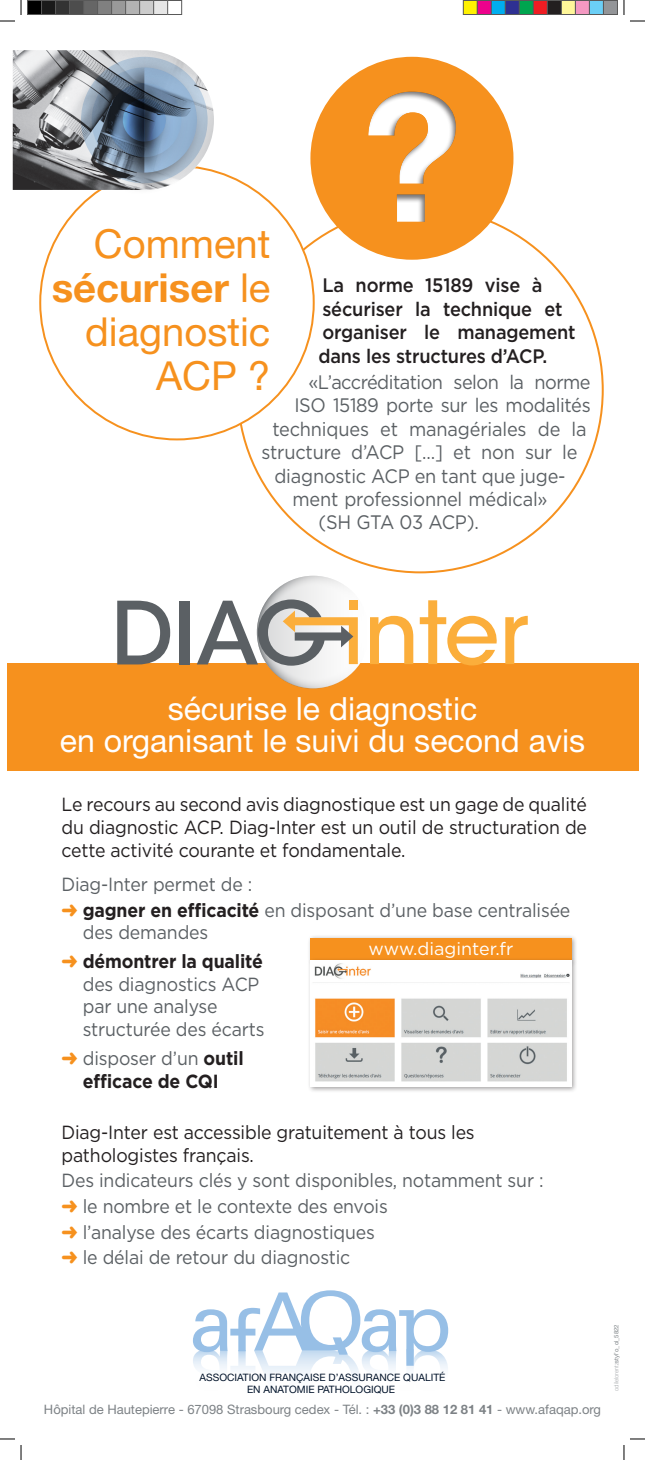
<style>
.page{position:relative;width:645px;height:1460px;background:#fff}
.page>*{position:absolute;margin:0;border:0;box-sizing:border-box;transform-origin:0 0}
.t1{font:40px/44px "Helvetica Neue LT Std";color:#f6911e;text-align:right}
.t2{font:32px/32px "Helvetica Neue LT Std";color:#fff;text-align:center}
.t3{font:19.5px "Gotham";letter-spacing:-.01em;color:#5b6064;scale:.93 1}
.t4{font:500 19.5px/23.4px "Gotham";letter-spacing:-.01em;color:#231f20;scale:.93 1}
.t5{font:19.5px "Gotham";letter-spacing:-.03em;color:#5b6064;scale:.93 1}
.t6{font:19px/25.6px "Gotham";letter-spacing:-.01em;color:#5b6064;scale:.93 1}
.t7{font:19px/22.8px "Gotham";letter-spacing:-.01em;color:#231f20;text-align:justify;scale:.93 1}
.t8{font:700 19px/28.5px "Gotham";letter-spacing:-.01em;color:#231f20;scale:.93 1}
.t9{font:17.9px "Gotham";color:#fff}
.t10{font:13px "Helvetica Neue LT Std";color:#7d8286}
.t11{font:10.2px/12.2px "Helvetica Neue LT Std";color:#001229;text-align:center}
.t12{font:6px "Helvetica Neue LT Std";color:#7d8286}
.s1{font-weight:700}
.s2{color:#f6911e}
.s3{font-weight:700;color:#231f20}
.s4{font-weight:400;color:#5b6064}
.s5{font-weight:100}
</style>
<div class="page">
<div style="left:311px;top:58px;width:201px;height:201px;background:#f6911e;border-radius:50%"></div>
<div style="left:366px;top:90px;width:89px;height:132px;background:#231f20;opacity:.61"></div>
<svg style="left:13px;top:50px;width:201px;height:140px;background:#8f98a2"></svg>
<svg style="left:193px;top:1290px;width:255px;height:87px"></svg>
<div style="left:7px;top:664px;width:631px;height:107px;background:#f6911e"></div>
<svg style="left:257px;top:575px;width:113px;height:113px"></svg>
<svg style="left:370px;top:615px;width:43px;height:49px"></svg>
<svg style="left:419px;top:600px;width:78px;height:65px"></svg>
<svg style="left:505px;top:616px;width:22px;height:48px"></svg>
<svg style="left:117px;top:600px;width:53px;height:64px"></svg>
<div style="left:180px;top:600px;width:10px;height:64px;background:#5b6064"></div>
<svg style="left:197px;top:599px;width:160px;height:66px"></svg>
<div style="left:307px;top:934px;width:270px;height:33px;background:#231f20;opacity:.42"></div>
<div style="left:310px;top:937px;width:261px;height:23px;background:#f6911e"></div>
<div style="left:307px;top:957px;width:270px;height:135px;background:#231f20;opacity:.42"></div>
<img style="left:310px;top:960px;width:261px;height:126px">
<svg style="left:0;top:0;width:22px;height:22px"></svg>
<svg style="left:0;top:1438px;width:22px;height:21px"></svg>
<svg style="left:623px;top:0;width:21px;height:22px"></svg>
<svg style="left:623px;top:1438px;width:21px;height:21px"></svg>
<div style="left:28px;top:0;width:14px;height:14px;background:#000"></div>
<div style="left:27px;top:0;width:15px;height:15px;border:1px solid #595959"></div>
<div style="left:42px;top:0;width:14px;height:14px;background:#1a1a1a"></div>
<div style="left:41px;top:0;width:15px;height:15px;border:1px solid #595959"></div>
<div style="left:56px;top:0;width:14px;height:14px;background:#333"></div>
<div style="left:55px;top:0;width:15px;height:15px;border:1px solid #595959"></div>
<div style="left:70px;top:0;width:14px;height:14px;background:#4d4d4d"></div>
<div style="left:69px;top:0;width:15px;height:15px;border:1px solid #595959"></div>
<div style="left:84px;top:0;width:14px;height:14px;background:#666"></div>
<div style="left:83px;top:0;width:15px;height:15px;border:1px solid #595959"></div>
<div style="left:98px;top:0;width:14px;height:14px;background:#808080"></div>
<div style="left:97px;top:0;width:15px;height:15px;border:1px solid #595959"></div>
<div style="left:112px;top:0;width:14px;height:14px;background:#999"></div>
<div style="left:111px;top:0;width:15px;height:15px;border:1px solid #595959"></div>
<div style="left:126px;top:0;width:14px;height:14px;background:#b3b3b3"></div>
<div style="left:125px;top:0;width:15px;height:15px;border:1px solid #595959"></div>
<div style="left:140px;top:0;width:14px;height:14px;background:#ccc"></div>
<div style="left:139px;top:0;width:15px;height:15px;border:1px solid #595959"></div>
<div style="left:154px;top:0;width:14px;height:14px;background:#e6e6e6"></div>
<div style="left:153px;top:0;width:15px;height:15px;border:1px solid #595959"></div>
<div style="left:167px;top:0;width:15px;height:15px;border:1px solid #595959"></div>
<div style="left:463px;top:0;width:14px;height:14px;background:#fff101"></div>
<div style="left:462px;top:0;width:15px;height:15px;border:1px solid #595959"></div>
<div style="left:477px;top:0;width:14px;height:14px;background:#ed028c"></div>
<div style="left:476px;top:0;width:15px;height:15px;border:1px solid #595959"></div>
<div style="left:491px;top:0;width:14px;height:14px;background:#00aeef"></div>
<div style="left:490px;top:0;width:15px;height:15px;border:1px solid #595959"></div>
<div style="left:505px;top:0;width:14px;height:14px;background:#2e3092"></div>
<div style="left:504px;top:0;width:15px;height:15px;border:1px solid #595959"></div>
<div style="left:519px;top:0;width:14px;height:14px;background:#00a54f"></div>
<div style="left:518px;top:0;width:15px;height:15px;border:1px solid #595959"></div>
<div style="left:533px;top:0;width:14px;height:14px;background:#ee1d23"></div>
<div style="left:532px;top:0;width:15px;height:15px;border:1px solid #595959"></div>
<div style="left:547px;top:0;width:14px;height:14px;background:#231f20"></div>
<div style="left:546px;top:0;width:15px;height:15px;border:1px solid #595959"></div>
<div style="left:561px;top:0;width:14px;height:14px;background:#fff79a"></div>
<div style="left:560px;top:0;width:15px;height:15px;border:1px solid #595959"></div>
<div style="left:575px;top:0;width:14px;height:14px;background:#f499c2"></div>
<div style="left:574px;top:0;width:15px;height:15px;border:1px solid #595959"></div>
<div style="left:589px;top:0;width:14px;height:14px;background:#6bcff6"></div>
<div style="left:588px;top:0;width:15px;height:15px;border:1px solid #595959"></div>
<div style="left:603px;top:0;width:14px;height:14px;background:#939598"></div>
<div style="left:602px;top:0;width:15px;height:15px;border:1px solid #595959"></div>
<h1 class="t1" style="left:52px;top:221px;width:220px">Comment <span class="s1">sécuriser</span> le diagnostic<br>ACP ?</h1>
<p class="t4" style="left:318px;top:273px;width:278px">La norme 15189 vise à sécuriser la technique et organiser le management dans les structures d’ACP.</p>
<p class="t5" style="left:308px;top:369px;width:305px">«L’accréditation selon la norme</p>
<p class="t3" style="left:294px;top:393px;width:320px">ISO 15189 porte sur les modalités</p>
<p class="t3" style="left:272px;top:416px;width:339px">techniques et managériales de la</p>
<p class="t3" style="left:261px;top:440px;width:341px">structure d’ACP […] et non sur le</p>
<p class="t3" style="left:274px;top:463px;width:314px">diagnostic ACP en tant que juge-</p>
<p class="t3" style="left:292px;top:486px;width:276px">ment professionnel médical»</p>
<p class="t3" style="left:318px;top:510px;width:174px">(SH GTA 03 ACP).</p>
<h2 class="t2" style="left:60px;top:692px;width:526px">sécurise le diagnostic<br>en organisant le suivi du second avis</h2>
<p class="t7" style="left:61px;top:792px;width:566px">Le recours au second avis diagnostique est un gage de qualité du diagnostic ACP. Diag-Inter est un outil de structuration de cette activité courante et fondamentale.</p>
<p class="t6" style="left:61px;top:871px;width:548px">Diag-Inter permet de :<br><span class="s2">➜</span> <span class="s3">gagner en efficacité</span> en disposant d’une base centralisée</p>
<p class="t8" style="left:61px;top:918px;width:218px;text-indent:21px"><span class="s4">des demandes<br></span><span class="s2">➜</span> démontrer la qualité</p>
<p class="t6" style="left:83px;top:972px;width:197px;line-height:22.8px">des diagnostics ACP par une analyse structurée des écarts</p>
<p class="t8" style="left:61px;top:1046px;width:197px;line-height:22.8px;text-align:center"><span class="s2">➜</span> <span class="s4">disposer d’un</span> outil efficace de CQI</p>
<p class="t7" style="left:61px;top:1120px;width:446px">Diag-Inter est accessible gratuitement à tous les pathologistes français.</p>
<p class="t6" style="left:61px;top:1167px;width:519px">Des indicateurs clés y sont disponibles, notamment sur : <span class="s2">➜</span> le nombre et le contexte des envois<br><span class="s2">➜</span> l’analyse des écarts diagnostiques<br><span class="s2">➜</span> le délai de retour du diagnostic</p>
<p class="t9" style="left:368px;top:937px;width:146px">www.diaginter.fr</p>
<p class="t11" style="left:247px;top:1222px;width:149px">ASSOCIATION FRANÇAISE<br>D’ASSURANCE QUALITÉ<br>EN ANATOMIE PATHOLOGIQUE</p>
<p class="t11" style="left:199px;top:1370px;width:247px">ASSOCIATION FRANÇAISE D’ASSURANCE QUALITÉ<br>EN ANATOMIE PATHOLOGIQUE</p>
<p class="t10" style="left:44px;top:1401px;width:558px">Hôpital de Hautepierre - 67098 Strasbourg cedex - Tél. : <span class="s1">+33 (0)3 88 12 81 41</span> - www.afaqap.org</p>
<p class="t12" style="left:612px;top:1390px;width:68px;rotate:-90deg"><span class="s5">odilelorentz</span>styl’o_ol_5822</p>
</div>
